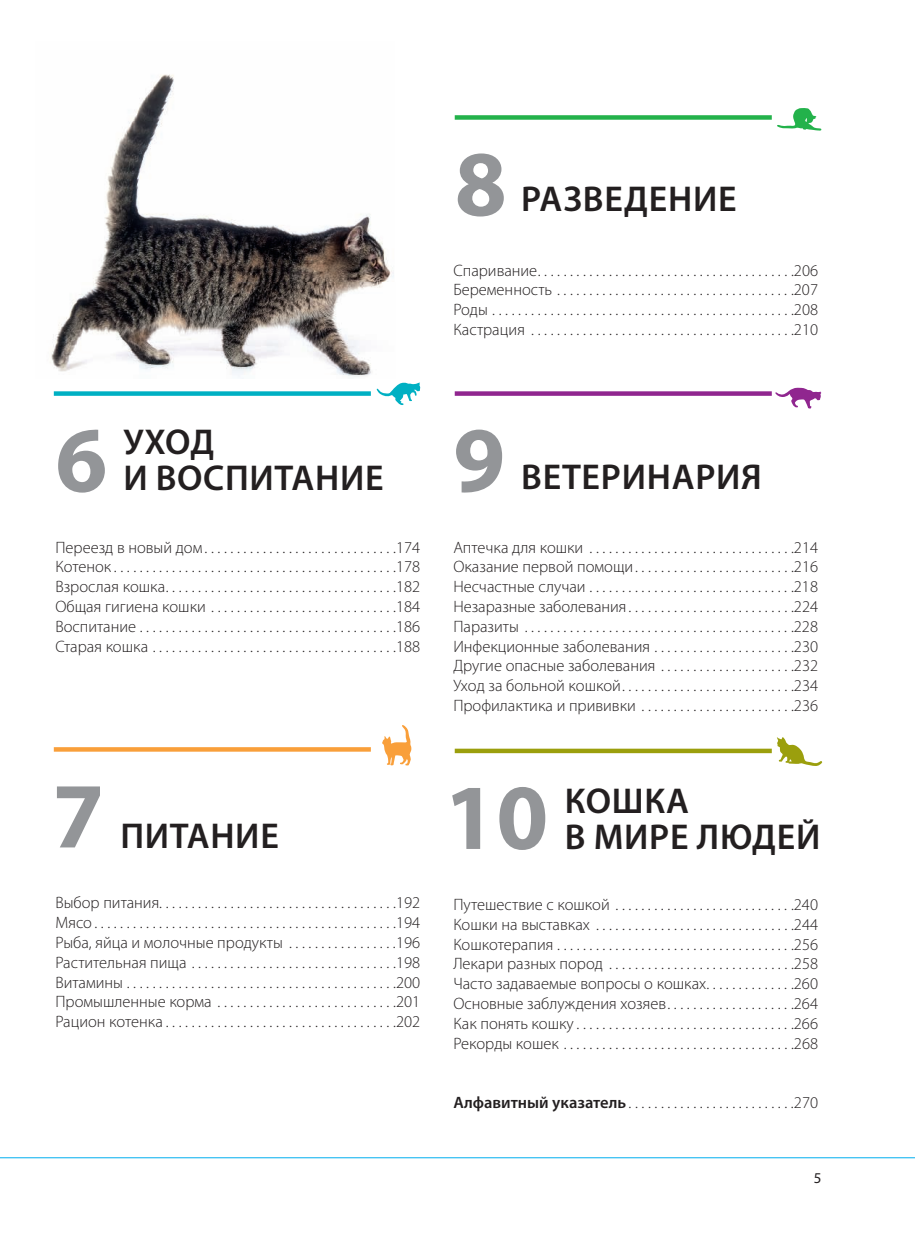
<style>
.page{position:relative;width:915px;height:1234px;background:#fff}
.page>*{position:absolute;margin:0;border:0;box-sizing:border-box;transform-origin:0 0}
.t1{font:700 93.75px "Myriad Pro";color:#939598}
.t2{font:600 36px/36px "Myriad Pro";letter-spacing:.02em;color:#231f20}
.t3{font:300 16.5px/19.8px "Myriad Pro";color:#231f20;text-align:justify}
.t4{font:15px "Myriad Pro";color:#231f20}
.s1{font-weight:600}
</style>
<div class="page">
<svg style="left:376px;top:382px;width:44px;height:23px"></svg>
<div style="left:454px;top:115px;width:317px;height:5px;background:#23b24b"></div>
<div style="left:54px;top:391px;width:317px;height:5px;background:#00b0c3"></div>
<div style="left:454px;top:391px;width:317px;height:5px;background:#90268f"></div>
<svg style="left:54px;top:747px;width:317px;height:4px"></svg>
<div style="left:454px;top:748px;width:317px;height:5px;background:#9b9f0d"></div>
<hr style="left:0;top:1157px;width:914px;height:1px;background:#00aeef">
<img style="left:51px;top:74px;width:343px;height:303px">
<svg style="left:777px;top:737px;width:44px;height:28px"></svg>
<svg style="left:382px;top:725px;width:29px;height:40px"></svg>
<svg style="left:777px;top:108px;width:44px;height:22px"></svg>
<svg style="left:775px;top:388px;width:46px;height:20px"></svg>
<h1 class="t1" style="left:454px;top:128px;width:54px">8</h1>
<h2 class="t2" style="left:521px;top:182px;width:217px">РАЗВЕДЕНИЕ</h2>
<p class="t3" style="left:453px;top:261px;width:366px">Спаривание . . . . . . . . . . . . . . . . . . . . . . . . . . . . . . . . . . . . . . . .206<br>Беременность . . . . . . . . . . . . . . . . . . . . . . . . . . . . . . . . . . . . .207<br>Роды . . . . . . . . . . . . . . . . . . . . . . . . . . . . . . . . . . . . . . . . . . . . . . .208<br>Кастрация . . . . . . . . . . . . . . . . . . . . . . . . . . . . . . . . . . . . . . . . .210</p>
<h2 class="t2" style="left:123px;top:425px;width:262px">УХОД<br>И ВОСПИТАНИЕ</h2>
<h1 class="t1" style="left:55px;top:404px;width:54px">6</h1>
<h1 class="t1" style="left:453px;top:404px;width:54px">9</h1>
<h2 class="t2" style="left:521px;top:460px;width:242px">ВЕТЕРИНАРИЯ</h2>
<p class="t3" style="left:55px;top:538px;width:366px">Переезд в новый дом . . . . . . . . . . . . . . . . . . . . . . . . . . . . . .174<br>Котенок . . . . . . . . . . . . . . . . . . . . . . . . . . . . . . . . . . . . . . . . . . . .178<br>Взрослая кошка . . . . . . . . . . . . . . . . . . . . . . . . . . . . . . . . . . . .182<br>Общая гигиена кошки . . . . . . . . . . . . . . . . . . . . . . . . . . . . .184<br>Воспитание . . . . . . . . . . . . . . . . . . . . . . . . . . . . . . . . . . . . . . . .186<br>Старая кошка . . . . . . . . . . . . . . . . . . . . . . . . . . . . . . . . . . . . . .188</p>
<p class="t3" style="left:453px;top:538px;width:366px">Аптечка для кошки . . . . . . . . . . . . . . . . . . . . . . . . . . . . . . . .214<br>Оказание первой помощи . . . . . . . . . . . . . . . . . . . . . . . . .216<br>Несчастные случаи . . . . . . . . . . . . . . . . . . . . . . . . . . . . . . . .218<br>Незаразные заболевания . . . . . . . . . . . . . . . . . . . . . . . . . .224<br>Паразиты . . . . . . . . . . . . . . . . . . . . . . . . . . . . . . . . . . . . . . . . . .228<br>Инфекционные заболевания . . . . . . . . . . . . . . . . . . . . . .230<br>Другие опасные заболевания . . . . . . . . . . . . . . . . . . . . .232<br>Уход за больной кошкой . . . . . . . . . . . . . . . . . . . . . . . . . . .234<br>Профилактика и прививки . . . . . . . . . . . . . . . . . . . . . . . .236</p>
<h1 class="t1" style="left:52px;top:760px;width:54px">7</h1>
<h1 class="t1" style="left:444px;top:761px;width:106px">10</h1>
<h2 class="t2" style="left:120px;top:819px;width:160px">ПИТАНИЕ</h2>
<h2 class="t2" style="left:564px;top:784px;width:257px">КОШКА<br>В МИРЕ ЛЮДЕЙ</h2>
<p class="t3" style="left:55px;top:894px;width:366px">Выбор питания. . . . . . . . . . . . . . . . . . . . . . . . . . . . . . . . . . . . .192<br>Мясо . . . . . . . . . . . . . . . . . . . . . . . . . . . . . . . . . . . . . . . . . . . . . . .194<br>Рыба, яйца и молочные продукты . . . . . . . . . . . . . . . . .196<br>Растительная пища . . . . . . . . . . . . . . . . . . . . . . . . . . . . . . . .198<br>Витамины . . . . . . . . . . . . . . . . . . . . . . . . . . . . . . . . . . . . . . . . . .200<br>Промышленные корма . . . . . . . . . . . . . . . . . . . . . . . . . . . .201<br>Рацион котенка . . . . . . . . . . . . . . . . . . . . . . . . . . . . . . . . . . . .202</p>
<p class="t3" style="left:453px;top:895px;width:366px">Путешествие с кошкой . . . . . . . . . . . . . . . . . . . . . . . . . . . .240<br>Кошки на выставках . . . . . . . . . . . . . . . . . . . . . . . . . . . . . . .244<br>Кошкотерапия . . . . . . . . . . . . . . . . . . . . . . . . . . . . . . . . . . . . .256<br>Лекари разных пород . . . . . . . . . . . . . . . . . . . . . . . . . . . . .258<br>Часто задаваемые вопросы о кошках. . . . . . . . . . . . . .260<br>Основные заблуждения хозяев . . . . . . . . . . . . . . . . . . . .264<br>Как понять кошку . . . . . . . . . . . . . . . . . . . . . . . . . . . . . . . . . .266<br>Рекорды кошек . . . . . . . . . . . . . . . . . . . . . . . . . . . . . . . . . . . .268</p>
<p class="t3" style="left:453px;top:1093px;width:366px"><span class="s1">Алфавитный указатель</span> . . . . . . . . . . . . . . . . . . . . . . . . . .270</p>
<p class="t4" style="left:813px;top:1171px;width:9px">5</p>
</div>
